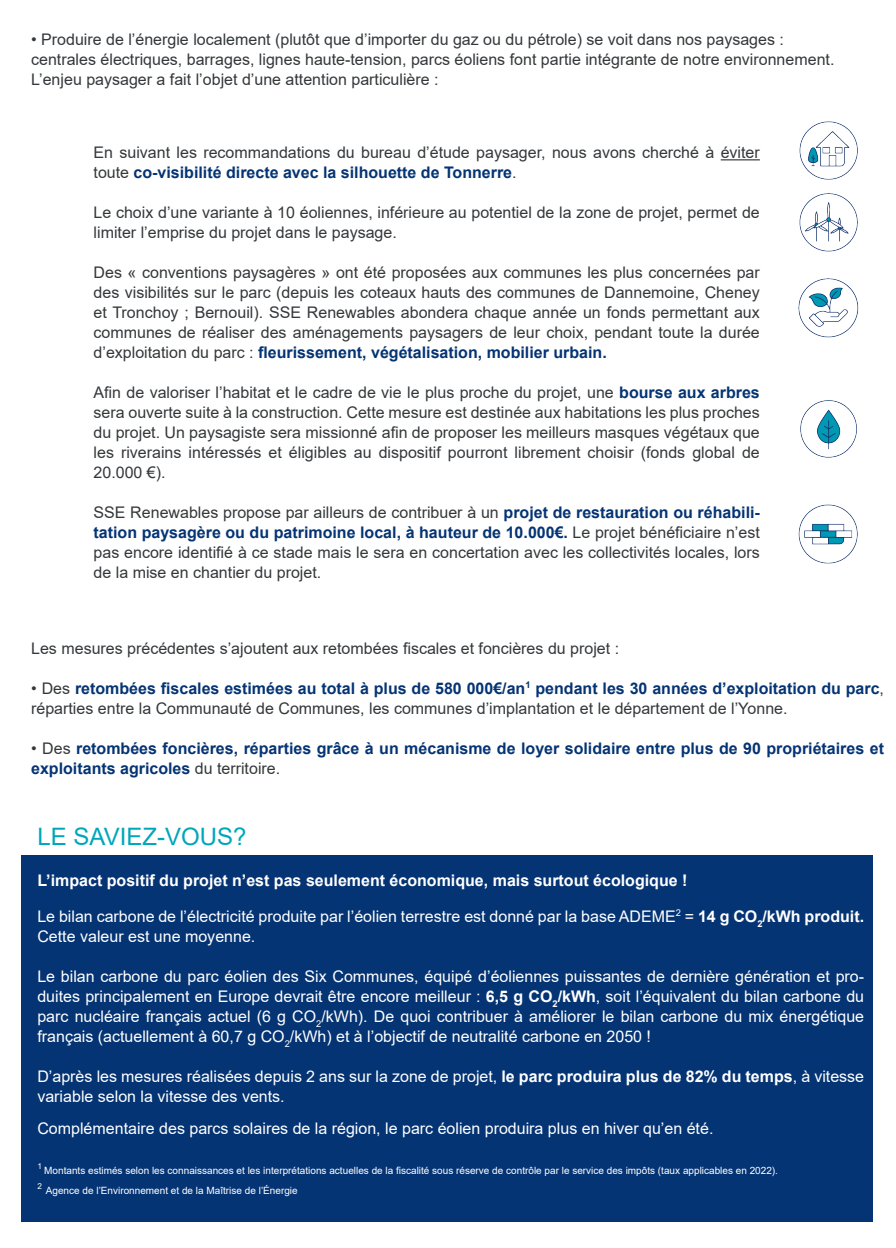
<style>
.page{position:relative;width:896px;height:1248px;background:#fff}
.page>*{position:absolute;margin:0;border:0;box-sizing:border-box;transform-origin:0 0}
.t1{font:24px "Arial";color:#00a6b9}
.t2{font:16px/20px "Arial";color:#34383a}
.t3{font:16px/20px "Arial";color:#fff}
.t4{font:700 16px/20px "Arial";color:#053474}
.t5{font:700 16px "Arial";color:#fff}
.t6{font:10px "Arial";color:#fff}
.t7{font:8.2px "Arial";color:#fff}
.s1{font-weight:700;color:#053474}
.s2{font-weight:400;color:#34383a}
.s3{font-weight:700}
</style>
<div class="page">
<div style="left:21px;top:855px;width:852px;height:366px;background:#053474"></div>
<hr style="left:721px;top:159px;width:39px;height:1px;background:#34383a">
<img style="left:799px;top:193px;width:59px;height:59px">
<img style="left:799px;top:121px;width:59px;height:59px">
<img style="left:798px;top:278px;width:61px;height:60px">
<img style="left:800px;top:400px;width:57px;height:58px">
<img style="left:798px;top:504px;width:60px;height:60px">
<p class="t2" style="left:31px;top:30px;width:754px">• Produire de l’énergie localement (plutôt que d’importer du gaz ou du pétrole) se voit dans nos paysages :</p>
<p class="t2" style="left:31px;top:50px;width:805px">centrales électriques, barrages, lignes haute-tension, parcs éoliens font partie intégrante de notre environnement.</p>
<p class="t2" style="left:31px;top:70px;width:409px">L’enjeu paysager a fait l’objet d’une attention particulière :</p>
<p class="t2" style="left:94px;top:142px;width:668px">En suivant les recommandations du bureau d’étude paysager, nous avons cherché à éviter toute <span class="s1">co-visibilité directe avec la silhouette de Tonnerre</span>.</p>
<p class="t2" style="left:94px;top:202px;width:668px">Le choix d’une variante à 10 éoliennes, inférieure au potentiel de la zone de projet, permet de limiter l’emprise du projet dans le paysage.</p>
<p class="t2" style="left:94px;top:262px;width:668px;text-align:justify">Des « conventions paysagères » ont été proposées aux communes les plus concernées par des visibilités sur le parc (depuis les coteaux hauts des communes de Dannemoine, Cheney et Tronchoy ; Bernouil). SSE Renewables abondera chaque année un fonds permettant aux communes de réaliser des aménagements paysagers de leur choix, pendant toute la durée d’exploitation du parc : <span class="s1">fleurissement, végétalisation, mobilier urbain.</span></p>
<p class="t2" style="left:94px;top:382px;width:668px;text-align:justify">Afin de valoriser l’habitat et le cadre de vie le plus proche du projet, une <span class="s1">bourse aux arbres </span>sera ouverte suite à la construction. Cette mesure est destinée aux habitations les plus proches du projet. Un paysagiste sera missionné afin de proposer les meilleurs masques végétaux que les riverains intéressés et éligibles au dispositif pourront librement choisir (fonds global de 20.000 €).</p>
<p class="t2" style="left:94px;top:502px;width:668px;text-align:justify">SSE Renewables propose par ailleurs de contribuer à un <span class="s1">projet de restauration ou réhabili&shy;tation paysagère ou du patrimoine local, à hauteur de 10.000€.</span> Le projet bénéficiaire n’est pas encore identifié à ce stade mais le sera en concertation avec les collectivités locales, lors de la mise en chantier du projet.</p>
<p class="t2" style="left:31px;top:637px;width:589px">Les mesures précédentes s’ajoutent aux retombées fiscales et foncières du projet :</p>
<p class="t2" style="left:31px;top:677px;width:854px">• Des <span class="s1">retombées fiscales estimées au total à plus de 580 000€/an</span><sup>1</sup> <span class="s1">pendant les 30 années d’exploitation du parc</span>, réparties entre la Communauté de Communes, les communes d’implantation et le département de l’Yonne.</p>
<p class="t4" style="left:31px;top:738px;width:854px"><span class="s2">• Des</span> retombées foncières, réparties grâce à un mécanisme de loyer solidaire entre plus de 90 propriétaires et exploitants agricoles <span class="s2">du territoire.</span></p>
<p class="t1" style="left:37px;top:820px;width:210px">LE SAVIEZ-VOUS?</p>
<p class="t5" style="left:37px;top:868px;width:651px">L’impact positif du projet n’est pas seulement économique, mais surtout écologique !</p>
<p class="t3" style="left:37px;top:905px;width:828px">Le bilan carbone de l’électricité produite par l’éolien terrestre est donné par la base ADEME<sup>2</sup> = <span class="s3">14 g CO</span><sub>2</sub><span class="s3">/kWh produit.<br></span>Cette valeur est une moyenne.</p>
<p class="t3" style="left:37px;top:965px;width:828px;text-align:justify">Le bilan carbone du parc éolien des Six Communes, équipé d’éoliennes puissantes de dernière génération et pro&shy;duites principalement en Europe devrait être encore meilleur : <span class="s3">6,5 g CO</span><sub>2</sub><span class="s3">/kWh</span>, soit l’équivalent du bilan carbone du parc nucléaire français actuel (6 g CO<sub>2</sub>/kWh). De quoi contribuer à améliorer le bilan carbone du mix énergétique français (actuellement à 60,7 g CO<sub>2</sub>/kWh) et à l’objectif de neutralité carbone en 2050 !</p>
<p class="t3" style="left:37px;top:1065px;width:828px">D’après les mesures réalisées depuis 2 ans sur la zone de projet, <span class="s3">le parc produira plus de 82% du temps</span>, à vitesse variable selon la vitesse des vents.</p>
<p class="t3" style="left:37px;top:1117px;width:677px">Complémentaire des parcs solaires de la région, le parc éolien produira plus en hiver qu’en été.</p>
<p class="t7" style="left:37px;top:1160px;width:6px">1</p>
<p class="t6" style="left:44px;top:1163px;width:735px">Montants estimés selon les connaissances et les interprétations actuelles de la fiscalité sous réserve de contrôle par le service des impôts (taux applicables en 2022).</p>
<p class="t7" style="left:37px;top:1180px;width:6px">2</p>
<p class="t6" style="left:46px;top:1183px;width:253px">Agence de l’Environnement et de la Maîtrise de l’Énergie</p>
</div>
